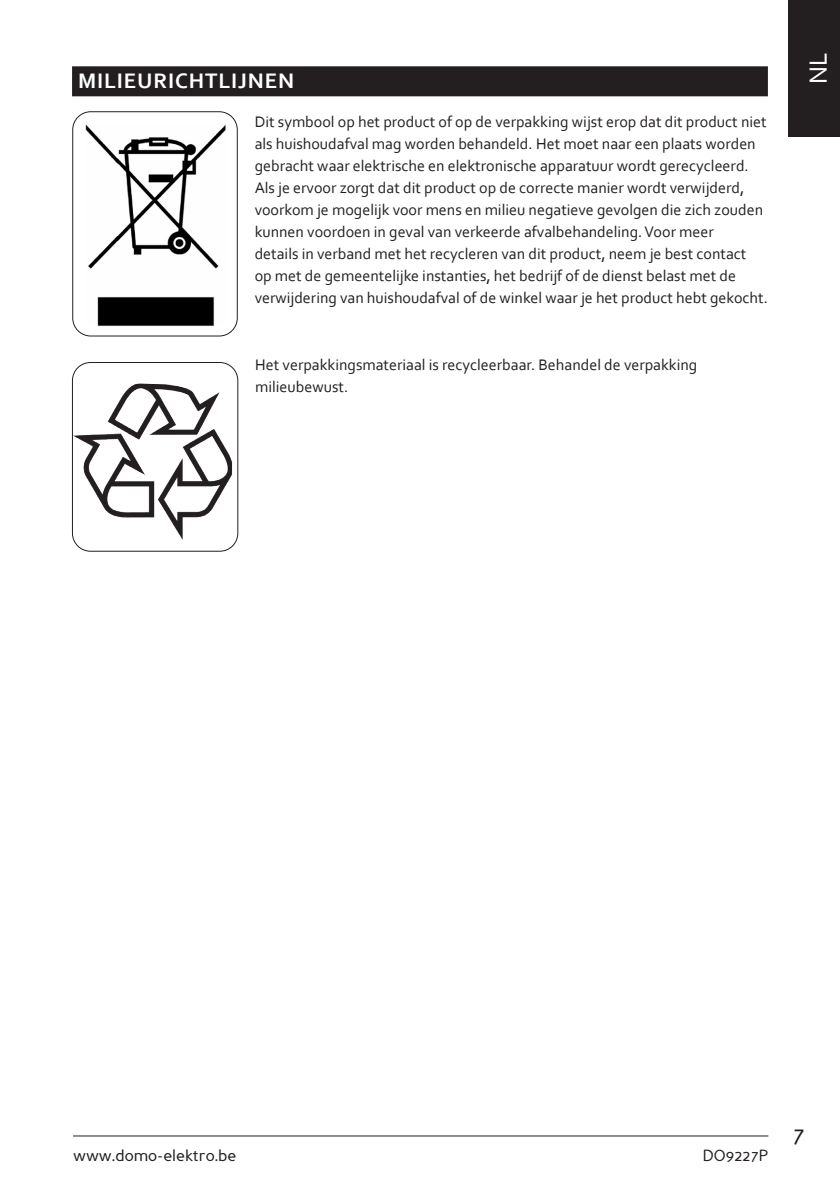
<style>
.page{position:relative;width:840px;height:1191px;background:#fff}
.page>*{position:absolute;margin:0;border:0;box-sizing:border-box;transform-origin:0 0}
.t1{font:26px "Corbel";color:#fff}
.t2{font:24px "Perspective Sans";color:#231f20}
.TITEL_NIVEAU_1{font:700 22px "Corbel";letter-spacing:.04em;color:#fff}
.TEKST{font:16px/22px "Corbel";color:#231f20}
.t3{font:16px "Perspective Sans";color:#231f20}
</style>
<div class="page">
<hr style="left:73px;top:1135px;width:694px;height:1px;background:#231f20">
<div style="left:788px;top:0;width:51px;height:136px;background:#231f20"></div>
<div style="left:72px;top:66px;width:695px;height:30px;background:#231f20"></div>
<img style="left:85px;top:124px;width:141px;height:202px">
<div style="left:72px;top:111px;width:165px;height:225px;border:1px solid #231f20;border-radius:18px"></div>
<img style="left:72px;top:383px;width:160px;height:156px">
<div style="left:72px;top:362px;width:166px;height:189px;border:1px solid #231f20;border-radius:18px"></div>
<p class="TITEL_NIVEAU_1" style="left:78px;top:67px;width:217px">MILIEURICHTLIJNEN</p>
<p class="TEKST" style="left:254px;top:111px;width:514px">Dit symbool op het product of op de verpakking wijst erop dat dit product niet als huishoudafval mag worden behandeld. Het moet naar een plaats worden gebracht waar elektrische en elektronische apparatuur wordt gerecycleerd.<br>Als je ervoor zorgt dat dit product op de correcte manier wordt verwijderd, voorkom je mogelijk voor mens en milieu negatieve gevolgen die zich zouden kunnen voordoen in geval van verkeerde afvalbehandeling. Voor meer<br>details in verband met het recycleren van dit product, neem je best contact<br>op met de gemeentelijke instanties, het bedrijf of de dienst belast met de verwijdering van huishoudafval of de winkel waar je het product hebt gekocht.</p>
<p class="TEKST" style="left:255px;top:353px;width:443px">Het verpakkingsmateriaal is recycleerbaar. Behandel de verpakking milieubewust.</p>
<h1 class="t1" style="left:801px;top:84px;width:33px;rotate:-90deg">NL</h1>
<p class="t3" style="left:73px;top:1146px;width:165px">www.domo-elektro.be</p>
<p class="t3" style="left:702px;top:1146px;width:67px">DO9227P</p>
<h2 class="t2" style="left:792px;top:1120px;width:13px">7</h2>
</div>
